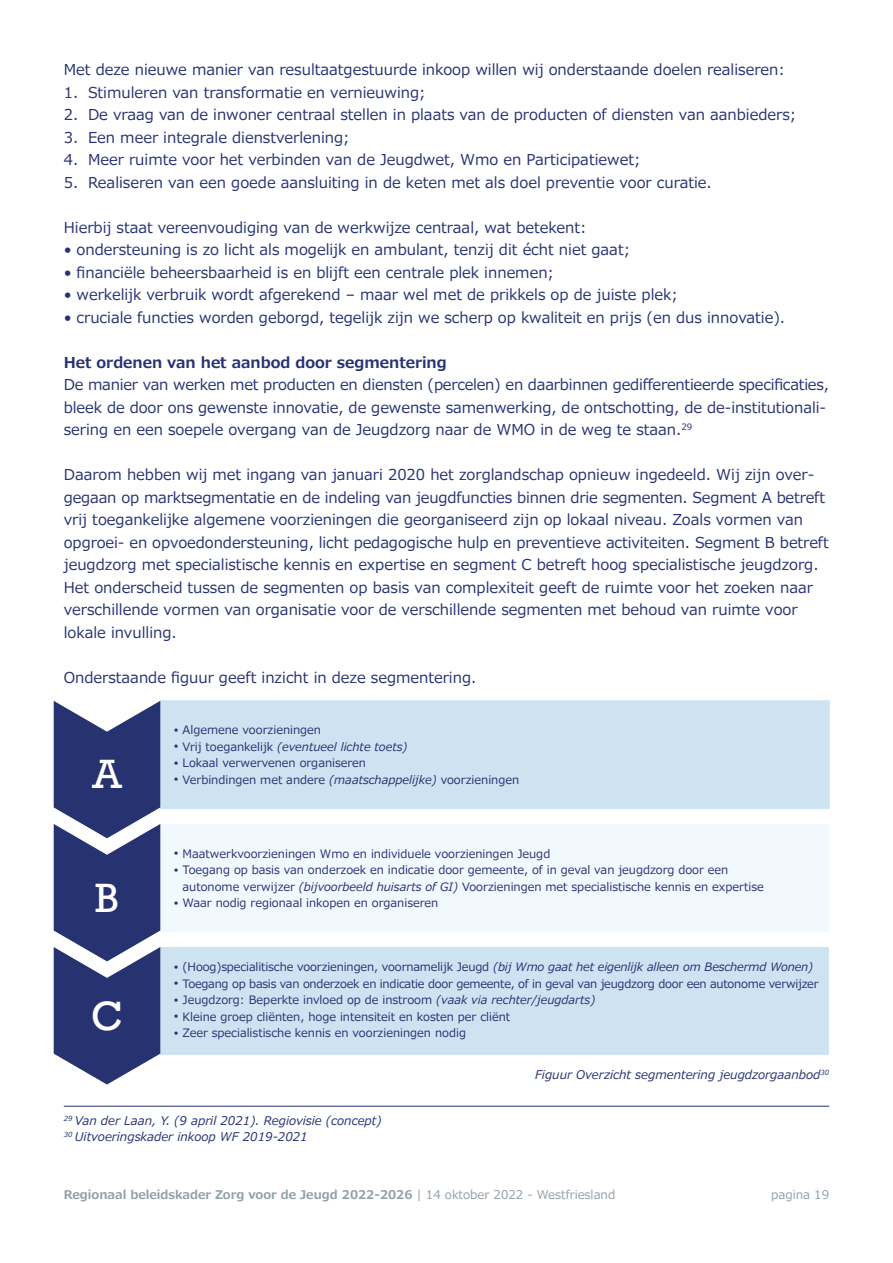
<style>
.page{position:relative;width:893px;height:1263px;background:#fff}
.page>*{position:absolute;margin:0;border:0;box-sizing:border-box;transform-origin:0 0}
.t1{font:42px "Rockwell";color:#fff}
.t2{font:15px/22.5px "Meiryo";color:#273273}
.t3{font:700 15px "Meiryo";color:#273273}
.t4{font:italic 12px/16.5px "Meiryo";color:#273273}
.t5{font:700 12px "Meiryo";color:#91a0a9}
.t6{font:12px "Meiryo";color:#91a0a9}
.t7{font:11.55px/16.5px "Meiryo";color:#273273}
.t8{font:11.55px "Meiryo";letter-spacing:-.02em;color:#273273}
.t9{font:italic 11.55px "Meiryo";color:#273273}
.s1{font-size:9px}
.s2{font-style:normal;font-size:9px}
.s3{font-style:normal}
.s4{font-style:italic}
.s5{font-weight:400}
</style>
<div class="page">
<hr style="left:64px;top:1106px;width:765px;height:1px;background:#263370">
<div style="left:160px;top:947px;width:669px;height:107px;background:#cee3f2"></div>
<div style="left:160px;top:824px;width:669px;height:107px;background:#f2f9fe"></div>
<div style="left:160px;top:700px;width:670px;height:109px;background:#cee3f2;border:1px solid #cee3f2"></div>
<svg style="left:54px;top:701px;width:106px;height:383px"></svg>
<p class="t2" style="left:64px;top:59px;width:723px">Met deze nieuwe manier van resultaatgestuurde inkoop willen wij onderstaande doelen realiseren:</p>
<p class="t2" style="left:64px;top:82px;width:363px">1. Stimuleren van transformatie en vernieuwing;</p>
<p class="t2" style="left:64px;top:104px;width:734px">2. De vraag van de inwoner centraal stellen in plaats van de producten of diensten van aanbieders;</p>
<p class="t2" style="left:64px;top:127px;width:287px">3. Een meer integrale dienstverlening;</p>
<p class="t2" style="left:64px;top:149px;width:578px">4. Meer ruimte voor het verbinden van de Jeugdwet, Wmo en Participatiewet;</p>
<p class="t2" style="left:64px;top:172px;width:650px">5. Realiseren van een goede aansluiting in de keten met als doel preventie voor curatie.</p>
<p class="t2" style="left:64px;top:217px;width:524px">Hierbij staat vereenvoudiging van de werkwijze centraal, wat betekent:</p>
<p class="t2" style="left:64px;top:239px;width:568px">• ondersteuning is zo licht als mogelijk en ambulant, tenzij dit écht niet gaat;</p>
<p class="t2" style="left:64px;top:262px;width:492px">• financiële beheersbaarheid is en blijft een centrale plek innemen;</p>
<p class="t2" style="left:64px;top:284px;width:616px">• werkelijk verbruik wordt afgerekend – maar wel met de prikkels op de juiste plek;</p>
<p class="t2" style="left:64px;top:307px;width:723px">• cruciale functies worden geborgd, tegelijk zijn we scherp op kwaliteit en prijs (en dus innovatie).</p>
<p class="t3" style="left:64px;top:352px;width:385px">Het ordenen van het aanbod door segmentering</p>
<p class="t2" style="left:64px;top:374px;width:767px">De manier van werken met producten en diensten (percelen) en daarbinnen gedifferentieerde specificaties, bleek de door ons gewenste innovatie, de gewenste samenwerking, de ontschotting, de de-institutionali&shy;sering en een soepele overgang van de Jeugdzorg naar de WMO in de weg te staan.<sup>29</sup></p>
<p class="t2" style="left:64px;top:464px;width:766px">Daarom hebben wij met ingang van januari 2020 het zorglandschap opnieuw ingedeeld. Wij zijn over&shy;gegaan op marktsegmentatie en de indeling van jeugdfuncties binnen drie segmenten. Segment A betreft vrij toegankelijke algemene voorzieningen die georganiseerd zijn op lokaal niveau. Zoals vormen van opgroei- en opvoedondersteuning, licht pedagogische hulp en preventieve activiteiten. Segment B betreft jeugdzorg met specialistische kennis en expertise en segment C betreft hoog specialistische jeugdzorg.<br>Het onderscheid tussen de segmenten op basis van complexiteit geeft de ruimte voor het zoeken naar verschillende vormen van organisatie voor de verschillende segmenten met behoud van ruimte voor lokale invulling.</p>
<p class="t2" style="left:64px;top:667px;width:414px">Onderstaande figuur geeft inzicht in deze segmentering.</p>
<h1 class="t1" style="left:92px;top:750px;width:31px">A</h1>
<h1 class="t1" style="left:95px;top:873px;width:26px">B</h1>
<h1 class="t1" style="left:91px;top:992px;width:33px">C</h1>
<p class="t7" style="left:174px;top:723px;width:149px"><span class="s1">•</span> Algemene voorzieningen</p>
<p class="t9" style="left:174px;top:739px;width:235px"><span class="s2">•</span> <span class="s3">Vrij toegankelijk</span> (eventueel lichte toets)</p>
<p class="t7" style="left:174px;top:756px;width:194px"><span class="s1">•</span> Lokaal verwervenen organiseren</p>
<p class="t7" style="left:174px;top:772px;width:347px"><span class="s1">•</span> Verbindingen met andere <span class="s4">(maatschappelijke)</span> voorzieningen</p>
<p class="t7" style="left:174px;top:846px;width:378px"><span class="s1">•</span> Maatwerkvoorzieningen Wmo en individuele voorzieningen Jeugd</p>
<p class="t7" style="left:183px;top:862px;width:583px;text-indent:-9px"><span class="s1">•</span> Toegang op basis van onderzoek en indicatie door gemeente, of in geval van jeugdzorg door een autonome verwijzer <span class="s4">(bijvoorbeeld huisarts of GI)</span> Voorzieningen met specialistische kennis en expertise</p>
<p class="t7" style="left:174px;top:895px;width:266px"><span class="s1">•</span> Waar nodig regionaal inkopen en organiseren</p>
<p class="t7" style="left:174px;top:959px;width:641px"><span class="s1">•</span> (Hoog)specialitische voorzieningen, voornamelijk Jeugd <span class="s4">(bij Wmo gaat het eigenlijk alleen om Beschermd Wonen)</span></p>
<p class="t8" style="left:174px;top:975px;width:646px"><span class="s1">•</span> Toegang op basis van onderzoek en indicatie door gemeente, of in geval van jeugdzorg door een autonome verwijzer</p>
<p class="t7" style="left:174px;top:992px;width:423px"><span class="s1">•</span> Jeugdzorg: Beperkte invloed op de instroom <span class="s4">(vaak via rechter/jeugdarts)</span></p>
<p class="t7" style="left:174px;top:1009px;width:338px"><span class="s1">•</span> Kleine groep cliënten, hoge intensiteit en kosten per cliënt</p>
<p class="t7" style="left:174px;top:1025px;width:294px"><span class="s1">•</span> Zeer specialistische kennis en voorzieningen nodig</p>
<p class="t4" style="left:535px;top:1067px;width:296px">Figuur Overzicht segmentering jeugdzorgaanbod<sup>30</sup></p>
<p class="t4" style="left:64px;top:1113px;width:319px"><sup>29</sup> Van der Laan, Y. (9 april 2021). Regiovisie (concept)<br><sup>30</sup> Uitvoeringskader inkoop WF 2019-2021</p>
<p class="t5" style="left:64px;top:1186px;width:553px">Regionaal beleidskader Zorg voor de Jeugd 2022-2026 <span class="s5">| 14 oktober 2022 - Westfriesland</span></p>
<p class="t6" style="left:771px;top:1186px;width:59px">pagina 19</p>
</div>
